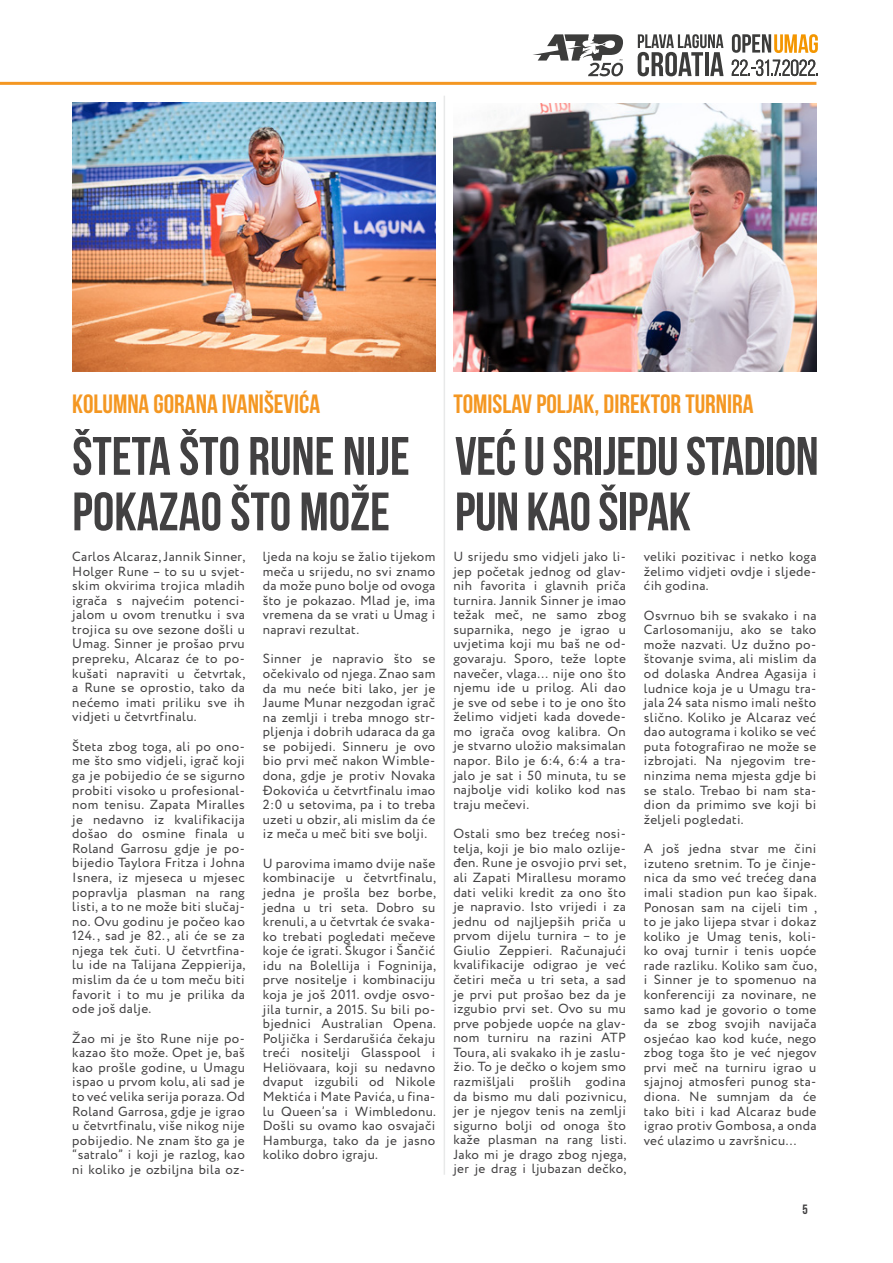
<style>
.page{position:relative;width:893px;height:1263px;background:#fff}
.page>*{position:absolute;margin:0;border:0;box-sizing:border-box;transform-origin:0 0}
.t1{font:700 54px/55.5px "Bebas Neue";letter-spacing:-.01em;color:#424142}
.t2{font:700 26.4px "Bebas Neue";color:#f49722}
.t3{font:700 13.5px "Bebas Neue";color:#424142}
.t4{font:13.2px/14.5px "Circe";letter-spacing:.025em;color:#424142;text-align:justify}
</style>
<div class="page">
<hr style="left:0;top:82px;width:816px;height:3px;background:#f49722">
<svg style="left:533px;top:34px;width:90px;height:42px"></svg>
<svg style="left:638px;top:34px;width:85px;height:42px"></svg>
<svg style="left:732px;top:34px;width:86px;height:19px"></svg>
<svg style="left:732px;top:60px;width:86px;height:16px"></svg>
<img style="left:72px;top:102px;width:363px;height:269px">
<img style="left:453px;top:103px;width:363px;height:268px">
<hr style="left:444px;top:96px;width:1px;height:1079px;background:#e8e9e9">
<h2 class="t2" style="left:72px;top:389px;width:249px">KOLUMNA GORANA IVANIŠEVIĆA</h2>
<h2 class="t2" style="left:453px;top:389px;width:302px">TOMISLAV POLJAK, DIREKTOR TURNIRA</h2>
<h1 class="t1" style="left:72px;top:428px;width:339px">ŠTETA ŠTO RUNE NIJE<br>POKAZAO ŠTO MOŽE</h1>
<h1 class="t1" style="left:455px;top:428px;width:365px">VEĆ U SRIJEDU STADION<br>PUN KAO ŠIPAK</h1>
<p class="t4" style="left:72px;top:550px;width:175px">Carlos Alcaraz, Jannik Sinner, Holger Rune – to su u svjet&shy;skim okvirima trojica mladih igrača s najvećim potenci&shy;jalom u ovom trenutku i sva trojica su ove sezone došli u Umag. Sinner je prošao prvu prepreku, Alcaraz će to po&shy;kušati napraviti u četvrtak, a Rune se oprostio, tako da nećemo imati priliku sve ih vidjeti u četvrtfinalu.</p>
<p class="t4" style="left:72px;top:739px;width:175px">Šteta zbog toga, ali po ono&shy;me što smo vidjeli, igrač koji ga je pobijedio će se sigurno probiti visoko u profesional&shy;nom tenisu. Zapata Miralles je nedavno iz kvalifikacija došao do osmine finala u Roland Garrosu gdje je po&shy;bijedio Taylora Fritza i Johna Isnera, iz mjeseca u mjesec popravlja plasman na rang listi, a to ne može biti slučaj&shy;no. Ovu godinu je počeo kao 124., sad je 82., ali će se za njega tek čuti. U četvrtfina&shy;lu ide na Talijana Zeppierija, mislim da će u tom meču biti favorit i to mu je prilika da ode još dalje.</p>
<p class="t4" style="left:72px;top:1031px;width:174px">Žao mi je što Rune nije po&shy;kazao što može. Opet je, baš kao prošle godine, u Umagu ispao u prvom kolu, ali sad je to već velika serija poraza. Od Roland Garrosa, gdje je igrao u četvrtfinalu, više nikog nije pobijedio. Ne znam što ga je “satralo” i koji je razlog, kao ni koliko je ozbiljna bila oz-</p>
<p class="t4" style="left:263px;top:550px;width:174px">ljeda na koju se žalio tijekom meča u srijedu, no svi znamo da može puno bolje od ovoga što je pokazao. Mlad je, ima vremena da se vrati u Umag i napravi rezultat.</p>
<p class="t4" style="left:263px;top:652px;width:174px">Sinner je napravio što se očekivalo od njega. Znao sam da mu neće biti lako, jer je Jaume Munar nezgodan igrač na zemlji i treba mnogo str&shy;pljenja i dobrih udaraca da ga se pobijedi. Sinneru je ovo bio prvi meč nakon Wimble&shy;dona, gdje je protiv Novaka Đokovića u četvrtfinalu imao 2:0 u setovima, pa i to treba uzeti u obzir, ali mislim da će iz meča u meč biti sve bolji.</p>
<p class="t4" style="left:263px;top:856px;width:175px">U parovima imamo dvije naše kombinacije u četvrtfinalu, jedna je prošla bez borbe, jedna u tri seta. Dobro su krenuli, a u četvrtak će svaka&shy;ko trebati pogledati mečeve koje će igrati. Škugor i Šančić idu na Bolellija i Fogninija, prve nositelje i kombinaciju koja je još 2011. ovdje osvo&shy;jila turnir, a 2015. Su bili po&shy;bjednici Australian Opena.<br>Poljička i Serdarušića čekaju treći nositelji Glasspool i Heliövaara, koji su nedavno dvaput izgubili od Nikole Mektića i Mate Pavića, u fina&shy;lu Queen’sa i Wimbledonu.<br>Došli su ovamo kao osvajači Hamburga, tako da je jasno koliko dobro igraju.</p>
<p class="t4" style="left:644px;top:550px;width:174px">veliki pozitivac i netko koga želimo vidjeti ovdje i sljede&shy;ćih godina.</p>
<p class="t4" style="left:644px;top:608px;width:174px">Osvrnuo bih se svakako i na Carlosomaniju, ako se tako može nazvati. Uz dužno po&shy;štovanje svima, ali mislim da od dolaska Andrea Agasija i ludnice koja je u Umagu tra&shy;jala 24 sata nismo imali nešto slično. Koliko je Alcaraz već dao autograma i koliko se već puta fotografirao ne može se izbrojati. Na njegovim tre&shy;ninzima nema mjesta gdje bi se stalo. Trebao bi nam sta&shy;dion da primimo sve koji bi željeli pogledati.</p>
<p class="t4" style="left:644px;top:842px;width:175px">A još jedna stvar me čini izuteno sretnim. To je činje&shy;nica da smo već trećeg dana imali stadion pun kao šipak.<br>Ponosan sam na cijeli tim , to je jako lijepa stvar i dokaz koliko je Umag tenis, koli&shy;ko ovaj turnir i tenis uopće rade razliku. Koliko sam čuo, i Sinner je to spomenuo na konferenciji za novinare, ne samo kad je govorio o tome da se zbog svojih navijača osjećao kao kod kuće, nego zbog toga što je već njegov prvi meč na turniru igrao u sjajnoj atmosferi punog sta&shy;diona. Ne sumnjam da će tako biti i kad Alcaraz bude igrao protiv Gombosa, a onda već ulazimo u završnicu…</p>
<p class="t4" style="left:453px;top:550px;width:174px">U srijedu smo vidjeli jako li&shy;jep početak jednog od glav&shy;nih favorita i glavnih priča turnira. Jannik Sinner je imao težak meč, ne samo zbog suparnika, nego je igrao u uvjetima koji mu baš ne od&shy;govaraju. Sporo, teže lopte navečer, vlaga… nije ono što njemu ide u prilog. Ali dao je sve od sebe i to je ono što želimo vidjeti kada dovede&shy;mo igrača ovog kalibra. On je stvarno uložio maksimalan napor. Bilo je 6:4, 6:4 a tra&shy;jalo je sat i 50 minuta, tu se najbolje vidi koliko kod nas traju mečevi.</p>
<p class="t4" style="left:453px;top:827px;width:175px">Ostali smo bez trećeg nosi&shy;telja, koji je bio malo ozlije&shy;đen. Rune je osvojio prvi set, ali Zapati Mirallesu moramo dati veliki kredit za ono što je napravio. Isto vrijedi i za jednu od najljepših priča u prvom dijelu turnira – to je Giulio Zeppieri. Računajući kvalifikacije odigrao je već četiri meča u tri seta, a sad je prvi put prošao bez da je izgubio prvi set. Ovo su mu prve pobjede uopće na glav&shy;nom turniru na razini ATP Toura, ali svakako ih je zaslu&shy;žio. To je dečko o kojem smo razmišljali prošlih godina da bismo mu dali pozivnicu, jer je njegov tenis na zemlji sigurno bolji od onoga što kaže plasman na rang listi.<br>Jako mi je drago zbog njega, jer je drag i ljubazan dečko,</p>
<p class="t3" style="left:803px;top:1202px;width:7px">5</p>
</div>
